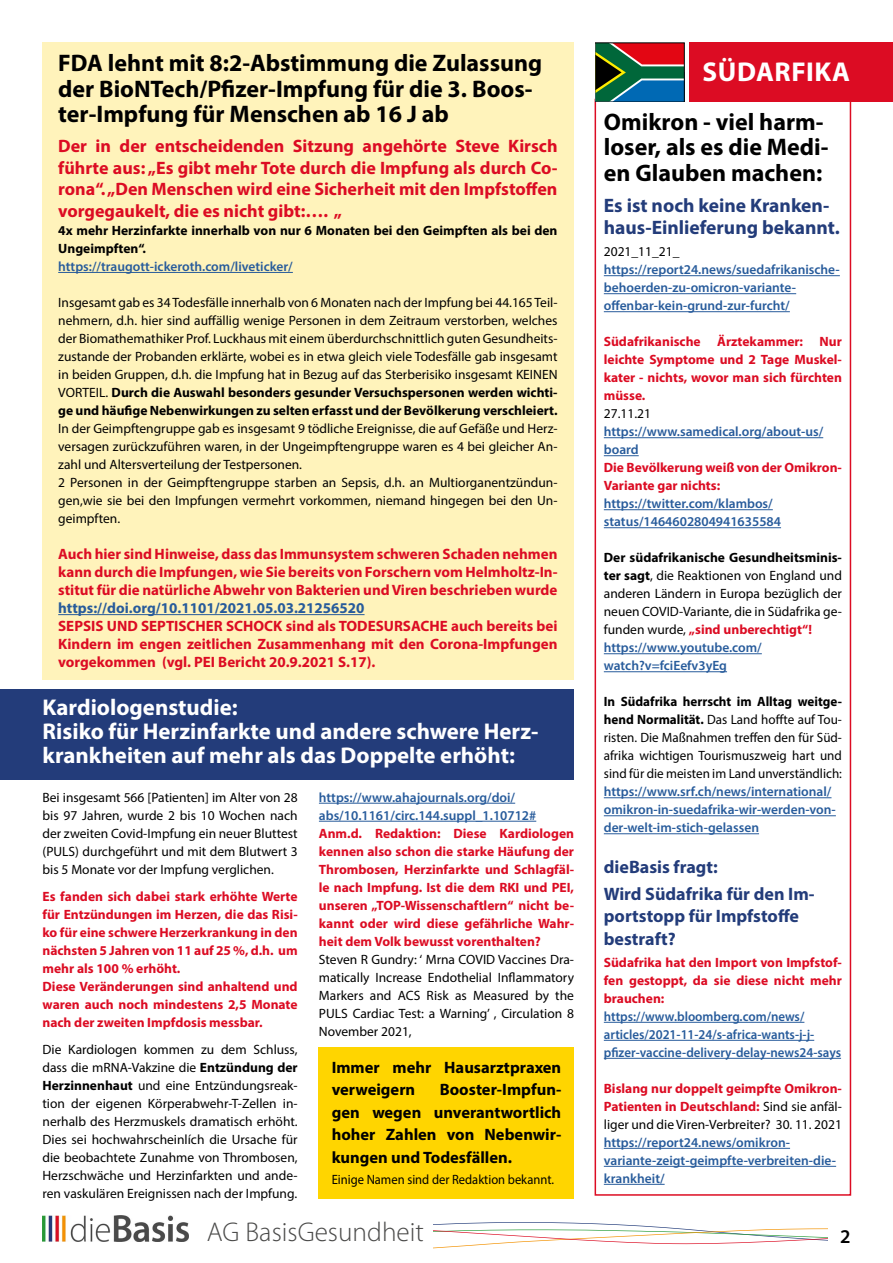
<style>
.page{position:relative;width:893px;height:1263px;background:#fff}
.page>*{position:absolute;margin:0;border:0;box-sizing:border-box;transform-origin:0 0}
.t1{font:700 27.3px "Myriad Pro";letter-spacing:.02em;color:#fff}
.t2{font:300 27.15px "Myriad Pro";color:#4a4a49}
.t3{font:700 24px/25.5px "Myriad Pro";color:#000}
.t4{font:700 22.8px/24.3px "Myriad Pro";color:#fff}
.t5{font:700 19.5px/22.5px "Myriad Pro";color:#233c7a}
.t6{font:600 19.5px "Myriad Pro";color:#000}
.t7{font:700 18px/21.6px "Myriad Pro";color:#dc0c23;text-align:justify}
.t8{font:700 18px/26.7px "Myriad Pro";color:#233c7a}
.t9{font:700 16.5px/22.5px "Myriad Pro";color:#000}
.t10{font:700 15px/18px "Myriad Pro";color:#dc0c23;text-align:justify}
.t11{font:700 15px "Myriad Pro";color:#275b9b}
.t12{font:13.5px/18px "Myriad Pro";color:#000;text-align:justify}
.t13{font:700 13.5px/18px "Myriad Pro";color:#dc0c23;text-align:justify}
.t14{font:600 13.5px/18px "Myriad Pro";color:#275b9b}
.t15{font:600 13.5px/18px "Myriad Pro";color:#275b9b;scale:.96 1}
.t16{font:700 13.5px/18px "Myriad Pro";color:#000}
.t17{font:13.5px "Myriad Pro";color:#000;scale:.93 1}
.s1{font-weight:700}
.s2{font-weight:700;color:#dc0c23}
.s3{font-weight:600;color:#275b9b}
.s4{font-weight:400;color:#000}
</style>
<div class="page">
<div style="left:595px;top:99px;width:256px;height:1097px;border:2px solid #dc0c23"></div>
<div style="left:43px;top:43px;width:531px;height:637px;background:#fff3bb"></div>
<img style="left:43px;top:1215px;width:145px;height:26px">
<svg style="left:433px;top:1222px;width:395px;height:27px"></svg>
<hr style="left:58px;top:272px;width:235px;height:1px;background:#275b9b">
<hr style="left:58px;top:614px;width:307px;height:1px;background:#275b9b">
<div style="left:0;top:689px;width:573px;height:91px;background:#233c7a"></div>
<hr style="left:319px;top:803px;width:196px;height:1px;background:#275b9b">
<hr style="left:319px;top:821px;width:217px;height:1px;background:#275b9b">
<div style="left:319px;top:1047px;width:255px;height:152px;background:#ffd500"></div>
<hr style="left:604px;top:275px;width:236px;height:1px;background:#275b9b">
<hr style="left:604px;top:293px;width:192px;height:1px;background:#275b9b">
<hr style="left:604px;top:311px;width:186px;height:1px;background:#275b9b">
<hr style="left:604px;top:437px;width:219px;height:1px;background:#275b9b">
<hr style="left:604px;top:455px;width:35px;height:1px;background:#275b9b">
<hr style="left:604px;top:509px;width:169px;height:1px;background:#275b9b">
<hr style="left:604px;top:527px;width:177px;height:1px;background:#275b9b">
<hr style="left:604px;top:653px;width:158px;height:1px;background:#275b9b">
<hr style="left:604px;top:671px;width:123px;height:1px;background:#275b9b">
<hr style="left:604px;top:797px;width:227px;height:1px;background:#275b9b">
<hr style="left:604px;top:815px;width:232px;height:1px;background:#275b9b">
<hr style="left:604px;top:833px;width:155px;height:1px;background:#275b9b">
<hr style="left:604px;top:1022px;width:200px;height:1px;background:#275b9b">
<hr style="left:604px;top:1040px;width:210px;height:1px;background:#275b9b">
<hr style="left:604px;top:1058px;width:237px;height:1px;background:#275b9b">
<hr style="left:604px;top:1148px;width:186px;height:1px;background:#275b9b">
<hr style="left:604px;top:1166px;width:232px;height:1px;background:#275b9b">
<hr style="left:604px;top:1184px;width:61px;height:1px;background:#275b9b">
<div style="left:595px;top:43px;width:298px;height:59px;background:#dc0c23"></div>
<svg style="left:595px;top:43px;width:94px;height:59px"></svg>
<svg style="left:597px;top:45px;width:85px;height:55px"></svg>
<h3 class="t3" style="left:58px;top:50px;width:485px">FDA lehnt mit 8:2-Abstimmung die Zulassung der BioNTech/Pfizer-Impfung für die 3. Boos&shy;ter-Impfung für Menschen ab 16 J ab</h3>
<h3 class="t7" style="left:58px;top:135px;width:501px">Der in der entscheidenden Sitzung angehörte Steve Kirsch führte aus: „Es gibt mehr Tote durch die Impfung als durch Co&shy;rona“. „Den Menschen wird eine Sicherheit mit den Impfstoffen vorgegaukelt, die es nicht gibt:…. „</h3>
<p class="t16" style="left:58px;top:221px;width:501px">4x mehr Herzinfarkte innerhalb von nur 6 Monaten bei den Geimpften als bei den<br>Ungeimpften“.</p>
<p class="t14" style="left:58px;top:257px;width:236px">https://traugott-ickeroth.com/liveticker/</p>
<p class="t12" style="left:58px;top:293px;width:501px">Insgesamt gab es 34 Todesfälle innerhalb von 6 Monaten nach der Impfung bei 44.165 Teil&shy;nehmern, d.h. hier sind auffällig wenige Personen in dem Zeitraum verstorben, welches der Biomathemathiker Prof. Luckhaus mit einem überdurchschnittlich guten Gesundheits&shy;zustande der Probanden erklärte, wobei es in etwa gleich viele Todesfälle gab insgesamt in beiden Gruppen, d.h. die Impfung hat in Bezug auf das Sterberisiko insgesamt KEINEN VORTEIL. <span class="s1">Durch die Auswahl besonders gesunder Versuchspersonen werden wichti&shy;ge und häufige Nebenwirkungen zu selten erfasst und der Bevölkerung verschleiert.</span></p>
<p class="t12" style="left:58px;top:419px;width:501px;text-align:left">In der Geimpftengruppe gab es insgesamt 9 tödliche Ereignisse, die auf Gefäße und Herz&shy;versagen zurückzuführen waren, in der Ungeimpftengruppe waren es 4 bei gleicher An&shy;zahl und Altersverteilung der Testpersonen.<br>2 Personen in der Geimpftengruppe starben an Sepsis, d.h. an Multiorganentzündun&shy;gen,wie sie bei den Impfungen vermehrt vorkommen, niemand hingegen bei den Un&shy;geimpften.</p>
<p class="t10" style="left:58px;top:545px;width:501px">Auch hier sind Hinweise, dass das Immunsystem schweren Schaden nehmen kann durch die Impfungen, wie Sie bereits von Forschern vom Helmholtz-In&shy;stitut für die natürliche Abwehr von Bakterien und Viren beschrieben wurde</p>
<p class="t11" style="left:58px;top:598px;width:308px">https://doi.org/10.1101/2021.05.03.21256520</p>
<p class="t10" style="left:58px;top:617px;width:501px">SEPSIS UND SEPTISCHER SCHOCK sind als TODESURSACHE auch bereits bei Kindern im engen zeitlichen Zusammenhang mit den Corona-Impfungen vorgekommen (vgl. PEI Bericht 20.9.2021 S.17).</p>
<h3 class="t4" style="left:43px;top:694px;width:497px">Kardiologenstudie:<br>Risiko für Herzinfarkte und andere schwere Herz&shy;krankheiten auf mehr als das Doppelte erhöht:</h3>
<p class="t12" style="left:43px;top:788px;width:257px">Bei insgesamt 566 [Patienten] im Alter von 28 bis 97 Jahren, wurde 2 bis 10 Wochen nach der zweiten Covid-Impfung ein neuer Bluttest (PULS) durchgeführt und mit dem Blutwert 3 bis 5 Monate vor der Impfung verglichen.</p>
<p class="t13" style="left:43px;top:887px;width:257px;text-align:left">Es fanden sich dabei stark erhöhte Werte für Entzündungen im Herzen, die das Risi&shy;ko für eine schwere Herzerkrankung in den nächsten 5 Jahren von 11 auf 25 %, d.h. um mehr als 100 % erhöht.<br>Diese Veränderungen sind anhaltend und waren auch noch mindestens 2,5 Monate nach der zweiten Impfdosis messbar.</p>
<p class="t12" style="left:43px;top:1040px;width:257px">Die Kardiologen kommen zu dem Schluss, dass die mRNA-Vakzine die <span class="s1">Entzündung der Herzinnenhaut</span> und eine Entzündungsreak&shy;tion der eigenen Körperabwehr-T-Zellen in&shy;nerhalb des Herzmuskels dramatisch erhöht.<br>Dies sei hochwahrscheinlích die Ursache für die beobachtete Zunahme von Thrombosen, Herzschwäche und Herzinfarkten und ande&shy;ren vaskulären Ereignissen nach der Impfung.</p>
<p class="t14" style="left:319px;top:788px;width:219px">https://www.ahajournals.org/doi/ abs/10.1161/circ.144.suppl_1.10712#</p>
<p class="t13" style="left:319px;top:824px;width:257px">Anm.d. Redaktion: Diese Kardiologen kennen also schon die starke Häufung der Thrombosen, Herzinfarkte und Schlagfäl&shy;le nach Impfung. Ist die dem RKI und PEI, unseren „TOP-Wissenschaftlern“ nicht be&shy;kannt oder wird diese gefährliche Wahr&shy;heit dem Volk bewusst vorenthalten?</p>
<p class="t12" style="left:319px;top:950px;width:257px">Steven R Gundry: ‘ Mrna COVID Vaccines Dra&shy;matically Increase Endothelial Inflammatory Markers and ACS Risk as Measured by the PULS Cardiac Test: a Warning’ , Circulation 8<br>November 2021,</p>
<p class="t9" style="left:332px;top:1055px;width:231px">Immer mehr Hausarztpraxen verweigern</p>
<p class="t9" style="left:332px;top:1078px;width:231px;text-align:justify;text-indent:108px">Booster-Impfun&shy;gen wegen unverantwortlich hoher Zahlen von Nebenwir&shy;kungen und Todesfällen.</p>
<p class="t17" style="left:332px;top:1171px;width:241px">Einige Namen sind der Redaktion bekannt.</p>
<h1 class="t1" style="left:702px;top:54px;width:149px">SÜDARFIKA</h1>
<h3 class="t3" style="left:604px;top:108px;width:226px">Omikron - viel harm&shy;loser, als es die Medi&shy;en Glauben machen:</h3>
<h3 class="t5" style="left:604px;top:193px;width:238px">Es ist noch keine Kranken&shy;haus-Einlieferung bekannt.</h3>
<p class="t12" style="left:604px;top:243px;width:77px">2021_11_21_</p>
<p class="t14" style="left:604px;top:260px;width:238px">https://report24.news/suedafrikanische&shy;behoerden-zu-omicron-variante&shy;offenbar-kein-grund-zur-furcht/</p>
<p class="t13" style="left:604px;top:332px;width:240px">Südafrikanische Ärztekammer: Nur leichte Symptome und 2 Tage Muskel&shy;kater - nichts, wovor man sich fürchten müsse.</p>
<p class="t12" style="left:604px;top:405px;width:49px">27.11.21</p>
<p class="t14" style="left:604px;top:422px;width:221px">https://www.samedical.org/about-us/ board</p>
<p class="t13" style="left:604px;top:458px;width:240px">Die Bevölkerung weiß von der Omikron-<br>Variante gar nichts:</p>
<p class="t14" style="left:604px;top:494px;width:179px">https://twitter.com/klambos/ status/1464602804941635584</p>
<p class="t12" style="left:604px;top:549px;width:240px;text-align:left"><span class="s1">Der südafrikanische Gesundheitsminis&shy;ter sagt</span>, die Reaktionen von England und anderen Ländern in Europa bezüglich der neuen COVID-Variante, die in Südafrika ge&shy;funden wurde, <span class="s2">„sind unberechtigt“! </span><span class="s3">https://www.youtube.com/ watch?v=fciEefv3yEg</span></p>
<p class="t12" style="left:604px;top:693px;width:240px"><span class="s1">In Südafrika herrscht im Alltag weitge&shy;hend Normalität.</span> Das Land hoffte auf Tou&shy;risten. Die Maßnahmen treffen den für Süd&shy;afrika wichtigen Tourismuszweig hart und sind für die meisten im Land unverständlich:</p>
<p class="t14" style="left:604px;top:782px;width:234px">https://www.srf.ch/news/international/ omikron-in-suedafrika-wir-werden-von&shy;der-welt-im-stich-gelassen</p>
<h3 class="t8" style="left:604px;top:853px;width:212px">dieBasis fragt:<br>Wird Südafrika für den Im-</h3>
<h3 class="t8" style="left:604px;top:904px;width:197px;line-height:22.5px">portstopp für Impfstoffe bestraft?</h3>
<p class="t13" style="left:604px;top:953px;width:240px">Südafrika hat den Import von Impfstof&shy;fen gestoppt, da sie diese nicht mehr brauchen:</p>
<p class="t15" style="left:604px;top:1007px;width:249px">https://www.bloomberg.com/news/ articles/2021-11-24/s-africa-wants-j-j&shy;pfizer-vaccine-delivery-delay-news24-says</p>
<p class="t13" style="left:604px;top:1079px;width:240px">Bislang nur doppelt geimpfte Omikron-Patienten in Deutschland: <span class="s4">Sind sie anfäl&shy;liger und die Viren-Verbreiter? 30. 11. 2021</span></p>
<p class="t14" style="left:604px;top:1133px;width:234px">https://report24.news/omikron&shy;variante-zeigt-geimpfte-verbreiten-die&shy;krankheit/</p>
<h2 class="t2" style="left:207px;top:1215px;width:218px">AG BasisGesundheit</h2>
<h3 class="t6" style="left:840px;top:1224px;width:12px">2</h3>
</div>
